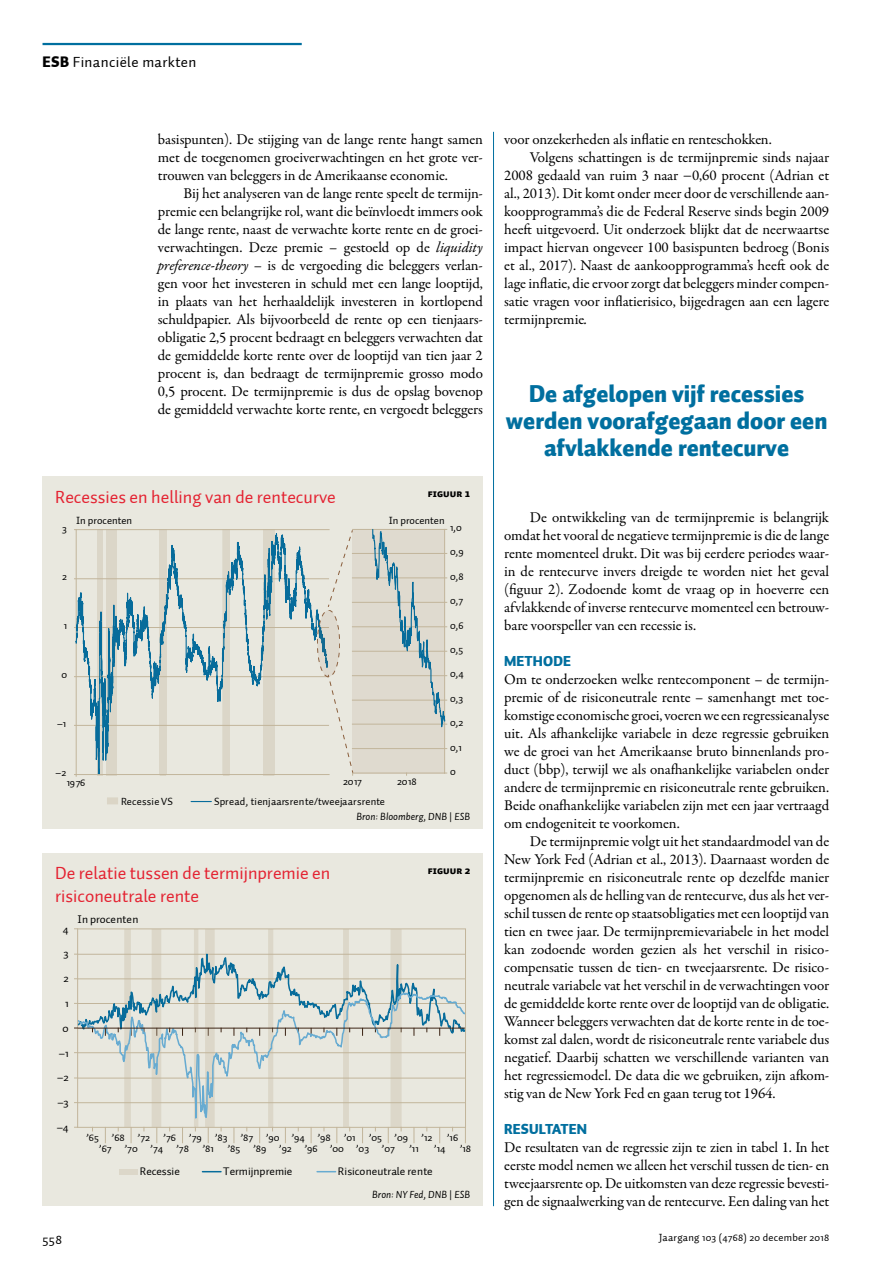
<style>
.page{position:relative;width:893px;height:1263px;background:#fff}
.page>*{position:absolute;margin:0;border:0;box-sizing:border-box;transform-origin:0 0}
.t1{font:900 24px/27px "Auto 1";color:#006f9f;text-align:center}
.t2{font:18px/22.5px "Auto 1";color:#e42231}
.t3{font:15px/18px "Garamond Premr Pro";letter-spacing:-.005em;color:#000;text-align:justify}
.t4{font:15px "Auto 1";letter-spacing:.025em;color:#000}
.t5{font:900 14.25px "Auto 1";letter-spacing:.01em;color:#006f9f}
.t6{font:13.5px "Auto 1";color:#000}
.t7{font:11.25px "Auto 1";color:#010101}
.t8{font:10.8px "Auto 1";letter-spacing:-.02em;color:#010101}
.t9{font:10.65px "Auto 1";letter-spacing:.005em;color:#010101}
.t10{font:10.5px "Auto 1";letter-spacing:.005em;color:#010101}
.t11{font:italic 10.5px "Auto 1";color:#000}
.t12{font:10.5px "Auto 1";letter-spacing:.025em;color:#000}
.t13{font:10.5px "Auto 1 Black Sm Cp";color:#000}
.s1{font-weight:900}
.s2{font-style:italic}
.s3{font-style:normal}
</style>
<div class="page">
<hr style="left:43px;top:43px;width:259px;height:2px;background:#006f9f">
<hr style="left:493px;top:132px;width:1px;height:1074px;background:#006f9f">
<div style="left:43px;top:853px;width:440px;height:352px;background:#e9e8df"></div>
<svg style="left:76px;top:928px;width:390px;height:63px"></svg>
<svg style="left:76px;top:991px;width:390px;height:215px"></svg>
<hr style="left:78px;top:1028px;width:386px;height:1px;background:#3c2415">
<div style="left:43px;top:476px;width:440px;height:353px;background:#e9e8df"></div>
<hr style="left:76px;top:529px;width:253px;height:1px;background:#c2b59b">
<svg style="left:190px;top:530px;width:138px;height:273px"></svg>
<svg style="left:74px;top:529px;width:200px;height:251px"></svg>
<svg style="left:107px;top:797px;width:11px;height:7px"></svg>
<svg style="left:191px;top:801px;width:20px;height:1px"></svg>
<div style="left:352px;top:529px;width:93px;height:244px;background:#dfdacf"></div>
<hr style="left:353px;top:772px;width:92px;height:1px;background:#c2b59b">
<hr style="left:353px;top:529px;width:92px;height:1px;background:#c2b59b">
<hr style="left:352px;top:553px;width:95px;height:1px;background:#c2b59b">
<hr style="left:352px;top:578px;width:95px;height:1px;background:#c2b59b">
<hr style="left:352px;top:602px;width:95px;height:1px;background:#c2b59b">
<hr style="left:352px;top:626px;width:95px;height:1px;background:#c2b59b">
<hr style="left:352px;top:651px;width:95px;height:1px;background:#c2b59b">
<hr style="left:352px;top:675px;width:95px;height:1px;background:#c2b59b">
<hr style="left:352px;top:700px;width:95px;height:1px;background:#c2b59b">
<hr style="left:352px;top:724px;width:95px;height:1px;background:#c2b59b">
<hr style="left:352px;top:748px;width:95px;height:1px;background:#c2b59b">
<svg style="left:372px;top:528px;width:75px;height:248px"></svg>
<svg style="left:317px;top:610px;width:23px;height:67px"></svg>
<svg style="left:328px;top:530px;width:25px;height:77px"></svg>
<svg style="left:328px;top:674px;width:25px;height:101px"></svg>
<div style="left:317px;top:610px;width:23px;height:67px;border:1px dashed #8a5e3c;border-radius:50%"></div>
<hr style="left:76px;top:774px;width:253px;height:1px;background:#c2b59b">
<p class="t4" style="left:43px;top:53px;width:155px"><span class="s1">ESB</span> Financiële markten</p>
<p class="t3" style="left:158px;top:131px;width:326px">basispunten). De stijging van de lange rente hangt samen met de toegenomen groeiverwachtingen en het grote ver&shy;trouwen van beleggers in de Amerikaanse economie.</p>
<p class="t3" style="left:158px;top:185px;width:327px;text-indent:26px">Bij het analyseren van de lange rente speelt de termijn&shy;premie een belangrijke rol, want die beïnvloedt immers ook de lange rente, naast de verwachte korte rente en de groei&shy;verwachtingen. Deze premie – gestoeld op de <span class="s2">liquidity preference-theory</span> – is de vergoeding die beleggers verlan&shy;gen voor het investeren in schuld met een lange looptijd, in plaats van het herhaaldelijk investeren in kortlopend schuldpapier. Als bijvoorbeeld de rente op een tienjaars&shy;obligatie 2,5 procent bedraagt en beleggers verwachten dat de gemiddelde korte rente over de looptijd van tien jaar 2 procent is, dan bedraagt de termijnpremie grosso modo 0,5 procent. De termijnpremie is dus de opslag bovenop de gemiddeld verwachte korte rente, en vergoedt beleggers</p>
<p class="t2" style="left:55px;top:486px;width:282px">Recessies en helling van de rentecurve</p>
<p class="t13" style="left:428px;top:487px;width:44px">FIGUUR 1</p>
<p class="t9" style="left:62px;top:521px;width:6px">3</p>
<p class="t9" style="left:76px;top:514px;width:57px">In procenten</p>
<p class="t9" style="left:389px;top:514px;width:57px">In procenten</p>
<p class="t8" style="left:450px;top:521px;width:13px">1,0</p>
<p class="t8" style="left:450px;top:545px;width:15px">0,9</p>
<p class="t9" style="left:62px;top:570px;width:6px">2</p>
<p class="t8" style="left:450px;top:569px;width:15px">0,8</p>
<p class="t8" style="left:450px;top:594px;width:15px">0,7</p>
<p class="t9" style="left:64px;top:619px;width:5px">1</p>
<p class="t8" style="left:450px;top:618px;width:15px">0,6</p>
<p class="t8" style="left:450px;top:643px;width:15px">0,5</p>
<p class="t9" style="left:61px;top:668px;width:7px">0</p>
<p class="t8" style="left:450px;top:667px;width:15px">0,4</p>
<p class="t8" style="left:450px;top:691px;width:15px">0,3</p>
<p class="t9" style="left:57px;top:717px;width:11px">–1</p>
<p class="t8" style="left:450px;top:716px;width:15px">0,2</p>
<p class="t8" style="left:450px;top:740px;width:13px">0,1</p>
<p class="t9" style="left:56px;top:766px;width:12px">–2</p>
<p class="t9" style="left:67px;top:775px;width:20px">1976</p>
<p class="t8" style="left:343px;top:774px;width:20px">2017</p>
<p class="t8" style="left:397px;top:774px;width:21px">2018</p>
<p class="t9" style="left:121px;top:794px;width:54px">Recessie VS</p>
<p class="t9" style="left:214px;top:794px;width:172px">Spread, tienjaarsrente/tweejaarsrente</p>
<p class="t8" style="left:450px;top:764px;width:7px">0</p>
<p class="t11" style="left:356px;top:810px;width:115px">Bron: Bloomberg, DNB <span class="s3">|</span> ESB</p>
<p class="t2" style="left:55px;top:862px;width:277px">De relatie tussen de termijnpremie en risiconeutrale rente</p>
<p class="t13" style="left:428px;top:864px;width:44px">FIGUUR 2</p>
<p class="t7" style="left:63px;top:922px;width:7px">4</p>
<p class="t7" style="left:64px;top:947px;width:7px">3</p>
<p class="t7" style="left:63px;top:971px;width:7px">2</p>
<p class="t7" style="left:65px;top:996px;width:5px">1</p>
<p class="t7" style="left:63px;top:1021px;width:8px">0</p>
<p class="t7" style="left:59px;top:1046px;width:11px">–1</p>
<p class="t7" style="left:57px;top:1070px;width:13px">–2</p>
<p class="t7" style="left:57px;top:1095px;width:13px">–3</p>
<p class="t7" style="left:57px;top:1120px;width:14px">–4</p>
<p class="t7" style="left:77px;top:912px;width:63px">In procenten</p>
<p class="t10" style="left:86px;top:1130px;width:323px">’65 ’68 ’72 ’76 ’79 ’83 ’87 ’90 ’94 ’98 ’01 ’05 ’09</p>
<p class="t10" style="left:421px;top:1130px;width:13px">’12</p>
<p class="t10" style="left:447px;top:1130px;width:13px">’16</p>
<p class="t7" style="left:140px;top:1164px;width:41px">Recessie</p>
<p class="t7" style="left:223px;top:1164px;width:71px">Termijnpremie</p>
<p class="t7" style="left:338px;top:1164px;width:96px">Risiconeutrale rente</p>
<p class="t10" style="left:99px;top:1142px;width:92px">’67 ’70 ’74 ’78</p>
<p class="t10" style="left:202px;top:1142px;width:13px">’81</p>
<p class="t10" style="left:227px;top:1142px;width:169px">’85 ’89 ’92 ’96 ’00 ’03 ’07</p>
<p class="t10" style="left:409px;top:1142px;width:11px">’11</p>
<p class="t10" style="left:434px;top:1142px;width:13px">’14</p>
<p class="t10" style="left:460px;top:1142px;width:13px">’18</p>
<p class="t11" style="left:372px;top:1187px;width:100px">Bron: NY Fed, DNB <span class="s3">|</span> ESB</p>
<p class="t3" style="left:504px;top:131px;width:269px">voor onzekerheden als inflatie en renteschokken.</p>
<p class="t3" style="left:530px;top:149px;width:301px">Volgens schattingen is de termijnpremie sinds najaar</p>
<p class="t3" style="left:504px;top:167px;width:327px">2008 gedaald van ruim 3 naar −0,60 procent (Adrian et</p>
<p class="t3" style="left:504px;top:185px;width:326px">al., 2013). Dit komt onder meer door de verschillende aan-</p>
<p class="t3" style="left:504px;top:203px;width:327px">koopprogramma’s die de Federal Reserve sinds begin 2009</p>
<p class="t3" style="left:504px;top:221px;width:327px">heeft uitgevoerd. Uit onderzoek blijkt dat de neerwaartse</p>
<p class="t3" style="left:504px;top:239px;width:326px">impact hiervan ongeveer 100 basispunten bedroeg (Bonis</p>
<p class="t3" style="left:504px;top:257px;width:327px">et al., 2017). Naast de aankoopprogramma’s heeft ook de</p>
<p class="t3" style="left:504px;top:275px;width:326px">lage inflatie, die ervoor zorgt dat beleggers minder compen-</p>
<p class="t3" style="left:504px;top:293px;width:326px">satie vragen voor inflatierisico, bijgedragen aan een lagere</p>
<p class="t3" style="left:504px;top:311px;width:85px">termijnpremie<span class="s2">.</span></p>
<h1 class="t1" style="left:506px;top:381px;width:323px">De afgelopen vijf recessies werden voorafgegaan door een afvlakkende rentecurve</h1>
<p class="t3" style="left:504px;top:509px;width:327px;text-indent:26px">De ontwikkeling van de termijnpremie is belangrijk omdat het vooral de negatieve termijnpremie is die de lange rente momenteel drukt. Dit was bij eerdere periodes waar&shy;in de rentecurve invers dreigde te worden niet het geval (figuur 2). Zodoende komt de vraag op in hoeverre een afvlakkende of inverse rentecurve momenteel een betrouw&shy;bare voorspeller van een recessie is.</p>
<p class="t5" style="left:504px;top:652px;width:68px">METHODE</p>
<p class="t3" style="left:504px;top:671px;width:327px">Om te onderzoeken welke rentecomponent – de termijn&shy;premie of de risiconeutrale rente – samenhangt met toe&shy;komstige economische groei, voeren we een regressieanalyse uit. Als afhankelijke variabele in deze regressie gebruiken we de groei van het Amerikaanse bruto binnenlands pro&shy;duct (bbp), terwijl we als onafhankelijke variabelen onder andere de termijnpremie en risiconeutrale rente gebruiken.<br>Beide onafhankelijke variabelen zijn met een jaar vertraagd om endogeniteit te voorkomen.</p>
<p class="t3" style="left:504px;top:833px;width:327px;text-indent:26px">De termijnpremie volgt uit het standaardmodel van de New York Fed (Adrian et al., 2013). Daarnaast worden de termijnpremie en risiconeutrale rente op dezelfde manier opgenomen als de helling van de rentecurve, dus als het ver&shy;schil tussen de rente op staatsobligaties met een looptijd van tien en twee jaar. De termijnpremievariabele in het model kan zodoende worden gezien als het verschil in risico&shy;compensatie tussen de tien- en tweejaarsrente. De risico&shy;neutrale variabele vat het verschil in de verwachtingen voor de gemiddelde korte rente over de looptijd van de obligatie.<br>Wanneer beleggers verwachten dat de korte rente in de toe&shy;komst zal dalen, wordt de risiconeutrale rente variabele dus negatief. Daarbij schatten we verschillende varianten van het regressiemodel. De data die we gebruiken, zijn afkom&shy;stig van de New York Fed en gaan terug tot 1964.</p>
<p class="t5" style="left:504px;top:1120px;width:84px">RESULTATEN</p>
<p class="t3" style="left:504px;top:1139px;width:327px">De resultaten van de regressie zijn te zien in tabel 1. In het eerste model nemen we alleen het verschil tussen de tien- en tweejaarsrente op. De uitkomsten van deze regressie bevesti&shy;gen de signaalwerking van de rentecurve. Een daling van het</p>
<p class="t6" style="left:43px;top:1231px;width:21px">558</p>
<p class="t12" style="left:659px;top:1231px;width:172px">Jaargang 103 (4768) 20 december 2018</p>
</div>
